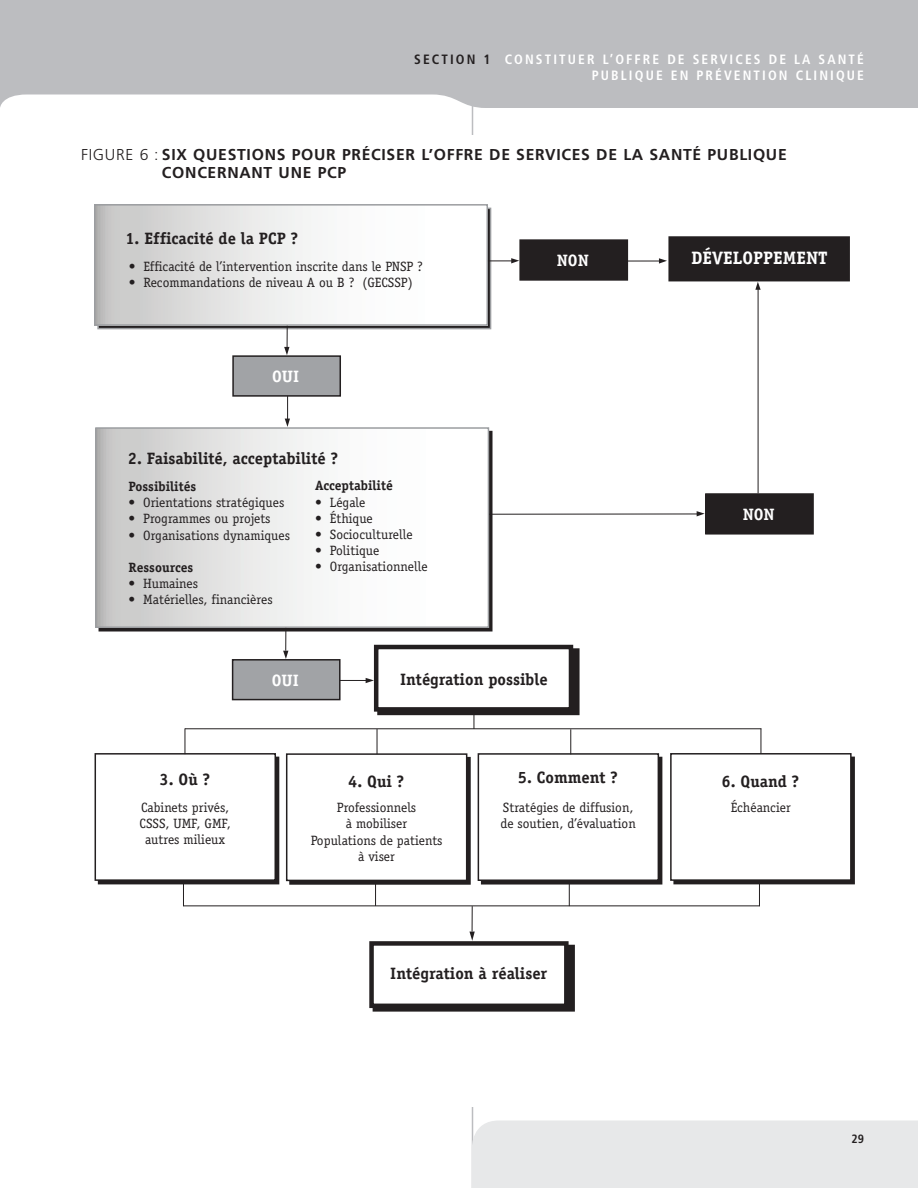
<style>
.page{position:relative;width:918px;height:1188px;background:#fff}
.page>*{position:absolute;margin:0;border:0;box-sizing:border-box;transform-origin:0 0}
.t1{font:700 18px "Officina Serif";color:#fff}
.t2{font:700 16.5px "Officina Serif";color:#231f20}
.t3{font:700 16.5px "Officina Serif";color:#fff}
.t4{font:700 15.75px/17.2px "Frutiger";letter-spacing:.045em;color:#231f20}
.t5{font:13.5px/16.2px "Officina Serif";color:#231f20;text-align:center}
.t6{font:700 condensed 13.5px/16.2px "Frutiger";letter-spacing:.155em;color:#fff;text-align:right}
.t7{font:700 13.5px "Officina Serif";color:#231f20}
.t8{font:700 condensed 12px "Frutiger";color:#231f20}
.s1{color:#231f20}
.s2{font-weight:300}
</style>
<div class="page">
<hr style="left:472px;top:94px;width:1px;height:1094px;background:#bcbdc0">
<div style="left:81px;top:135px;width:783px;height:972px;background:#fff"></div>
<div style="left:377px;top:648px;width:203px;height:67px;border:4px solid #231f20"></div>
<div style="left:99px;top:431px;width:394px;height:201px;border:2px solid #231f20"></div>
<div style="left:97px;top:208px;width:394px;height:121px;border:2px solid #9b9da0"></div>
<div style="left:98px;top:757px;width:181px;height:127px;border:2px solid #231f20"></div>
<div style="left:289px;top:757px;width:182px;height:128px;border:2px solid #231f20"></div>
<div style="left:481px;top:757px;width:181px;height:128px;border:2px solid #231f20"></div>
<div style="left:673px;top:757px;width:182px;height:127px;border:2px solid #231f20"></div>
<div style="left:376px;top:647px;width:195px;height:62px;background:#fff"></div>
<div style="left:374px;top:645px;width:199px;height:67px;border:4px solid #231f20"></div>
<div style="left:96px;top:428px;width:392px;height:199px;background:linear-gradient(to right,#cccbcb,#fff)"></div>
<div style="left:95px;top:427px;width:394px;height:201px;border:2px solid #9b9da0"></div>
<div style="left:95px;top:205px;width:392px;height:120px;background:linear-gradient(to right,#cccccb,#fff)"></div>
<div style="left:94px;top:204px;width:394px;height:122px;border:2px solid #9b9da0"></div>
<div style="left:706px;top:494px;width:107px;height:40px;background:#231f20"></div>
<div style="left:705px;top:493px;width:109px;height:42px;border:2px solid #231f20"></div>
<div style="left:669px;top:237px;width:180px;height:44px;background:#231f20"></div>
<div style="left:668px;top:236px;width:182px;height:45px;border:2px solid #231f20"></div>
<svg style="left:283px;top:628px;width:5px;height:31px"></svg>
<hr style="left:758px;top:289px;width:1px;height:204px;background:#231f20">
<svg style="left:755px;top:282px;width:6px;height:8px"></svg>
<svg style="left:285px;top:397px;width:5px;height:30px"></svg>
<svg style="left:341px;top:678px;width:33px;height:5px"></svg>
<div style="left:520px;top:240px;width:107px;height:40px;background:#231f20"></div>
<div style="left:519px;top:239px;width:109px;height:42px;border:2px solid #231f20"></div>
<div style="left:233px;top:356px;width:107px;height:40px;background:#a1a3a6"></div>
<div style="left:232px;top:355px;width:109px;height:42px;border:2px solid #231f20"></div>
<div style="left:233px;top:660px;width:107px;height:40px;background:#a1a3a6"></div>
<div style="left:232px;top:659px;width:109px;height:41px;border:2px solid #231f20"></div>
<div style="left:95px;top:754px;width:180px;height:126px;background:#fff"></div>
<div style="left:95px;top:753px;width:181px;height:128px;border:2px solid #231f20"></div>
<div style="left:287px;top:754px;width:180px;height:126px;background:#fff"></div>
<div style="left:286px;top:753px;width:181px;height:128px;border:2px solid #231f20"></div>
<div style="left:478px;top:754px;width:180px;height:126px;background:#fff"></div>
<div style="left:478px;top:753px;width:181px;height:128px;border:2px solid #231f20"></div>
<div style="left:671px;top:754px;width:180px;height:126px;background:#fff"></div>
<div style="left:670px;top:753px;width:182px;height:128px;border:2px solid #231f20"></div>
<svg style="left:284px;top:326px;width:5px;height:29px"></svg>
<svg style="left:488px;top:258px;width:31px;height:5px"></svg>
<hr style="left:628px;top:261px;width:33px;height:1px;background:#231f20">
<svg style="left:659px;top:258px;width:8px;height:6px"></svg>
<hr style="left:489px;top:514px;width:210px;height:1px;background:#231f20">
<svg style="left:697px;top:511px;width:8px;height:5px"></svg>
<svg style="left:474px;top:714px;width:1px;height:14px"></svg>
<svg style="left:185px;top:729px;width:1px;height:25px"></svg>
<hr style="left:185px;top:728px;width:576px;height:1px;background:#231f20">
<svg style="left:377px;top:729px;width:1px;height:25px"></svg>
<svg style="left:761px;top:729px;width:1px;height:25px"></svg>
<svg style="left:570px;top:729px;width:1px;height:25px"></svg>
<svg style="left:183px;top:880px;width:1px;height:25px"></svg>
<svg style="left:375px;top:881px;width:1px;height:24px"></svg>
<svg style="left:759px;top:880px;width:1px;height:25px"></svg>
<svg style="left:569px;top:881px;width:1px;height:24px"></svg>
<hr style="left:183px;top:905px;width:577px;height:1px;background:#231f20">
<svg style="left:469px;top:906px;width:6px;height:35px"></svg>
<div style="left:373px;top:945px;width:202px;height:67px;border:4px solid #231f20"></div>
<div style="left:372px;top:943px;width:194px;height:63px;background:#fff"></div>
<div style="left:369px;top:941px;width:200px;height:67px;border:4px solid #231f20"></div>
<div style="left:471px;top:1120px;width:447px;height:68px;background:#e7e8e9"></div>
<div style="left:0;top:0;width:918px;height:108px;background:#bcbdc0"></div>
<p class="t6" style="left:414px;top:52px;width:451px"><span class="s1">SECTION 1</span> CONSTITUER L’OFFRE DE SERVICES DE LA SANTÉ<br>PUBLIQUE EN PRÉVENTION CLINIQUE</p>
<p class="t4" style="left:162px;top:147px;width:626px;text-indent:-81px"><span class="s2">FIGURE 6 :</span> SIX QUESTIONS POUR PRÉCISER L’OFFRE DE SERVICES DE LA SANTÉ PUBLIQUE<br>CONCERNANT UNE PCP</p>
<p class="t2" style="left:125px;top:232px;width:174px">1. Efficacité de la PCP ?</p>
<p class="t5" style="left:129px;top:258px;width:296px">• Efficacité de l’intervention inscrite dans le PNSP ?</p>
<p class="t5" style="left:129px;top:274px;width:286px">• Recommandations de niveau A ou B ? (GECSSP)</p>
<p class="t3" style="left:557px;top:254px;width:33px">NON</p>
<p class="t3" style="left:272px;top:370px;width:29px">OUI</p>
<p class="t2" style="left:128px;top:452px;width:212px">2. Faisabilité, acceptabilité ?</p>
<p class="t7" style="left:129px;top:481px;width:69px">Possibilités</p>
<p class="t5" style="left:129px;top:494px;width:157px">• Orientations stratégiques</p>
<p class="t5" style="left:129px;top:511px;width:144px">• Programmes ou projets</p>
<p class="t5" style="left:129px;top:527px;width:163px">• Organisations dynamiques</p>
<p class="t7" style="left:129px;top:562px;width:66px">Ressources</p>
<p class="t5" style="left:129px;top:575px;width:71px">• Humaines</p>
<p class="t5" style="left:129px;top:592px;width:146px">• Matérielles, financières</p>
<p class="t7" style="left:315px;top:481px;width:79px">Acceptabilité</p>
<p class="t5" style="left:315px;top:494px;width:52px">• Légale</p>
<p class="t5" style="left:315px;top:510px;width:59px">• Éthique</p>
<p class="t5" style="left:315px;top:526px;width:99px">• Socioculturelle</p>
<p class="t5" style="left:315px;top:542px;width:66px">• Politique</p>
<p class="t5" style="left:315px;top:559px;width:114px">• Organisationnelle</p>
<p class="t3" style="left:272px;top:674px;width:29px">OUI</p>
<p class="t2" style="left:400px;top:673px;width:149px">Intégration possible</p>
<p class="t2" style="left:160px;top:773px;width:52px">3. Où ?</p>
<p class="t5" style="left:140px;top:799px;width:93px">Cabinets privés,<br>CSSS, UMF, GMF, autres milieux</p>
<p class="t2" style="left:348px;top:775px;width:57px">4. Qui ?</p>
<p class="t5" style="left:311px;top:799px;width:133px">Professionnels<br>à mobiliser<br>Populations de patients à viser</p>
<p class="t2" style="left:518px;top:771px;width:101px">5. Comment ?</p>
<p class="t5" style="left:501px;top:799px;width:137px;text-align:left">Stratégies de diffusion, de soutien, d’évaluation</p>
<p class="t2" style="left:390px;top:967px;width:159px">Intégration à réaliser</p>
<h1 class="t1" style="left:691px;top:251px;width:138px">DÉVELOPPEMENT</h1>
<p class="t3" style="left:743px;top:508px;width:33px">NON</p>
<p class="t2" style="left:722px;top:775px;width:79px">6. Quand ?</p>
<p class="t5" style="left:731px;top:799px;width:62px">Échéancier</p>
<p class="t8" style="left:852px;top:1134px;width:14px">29</p>
</div>
